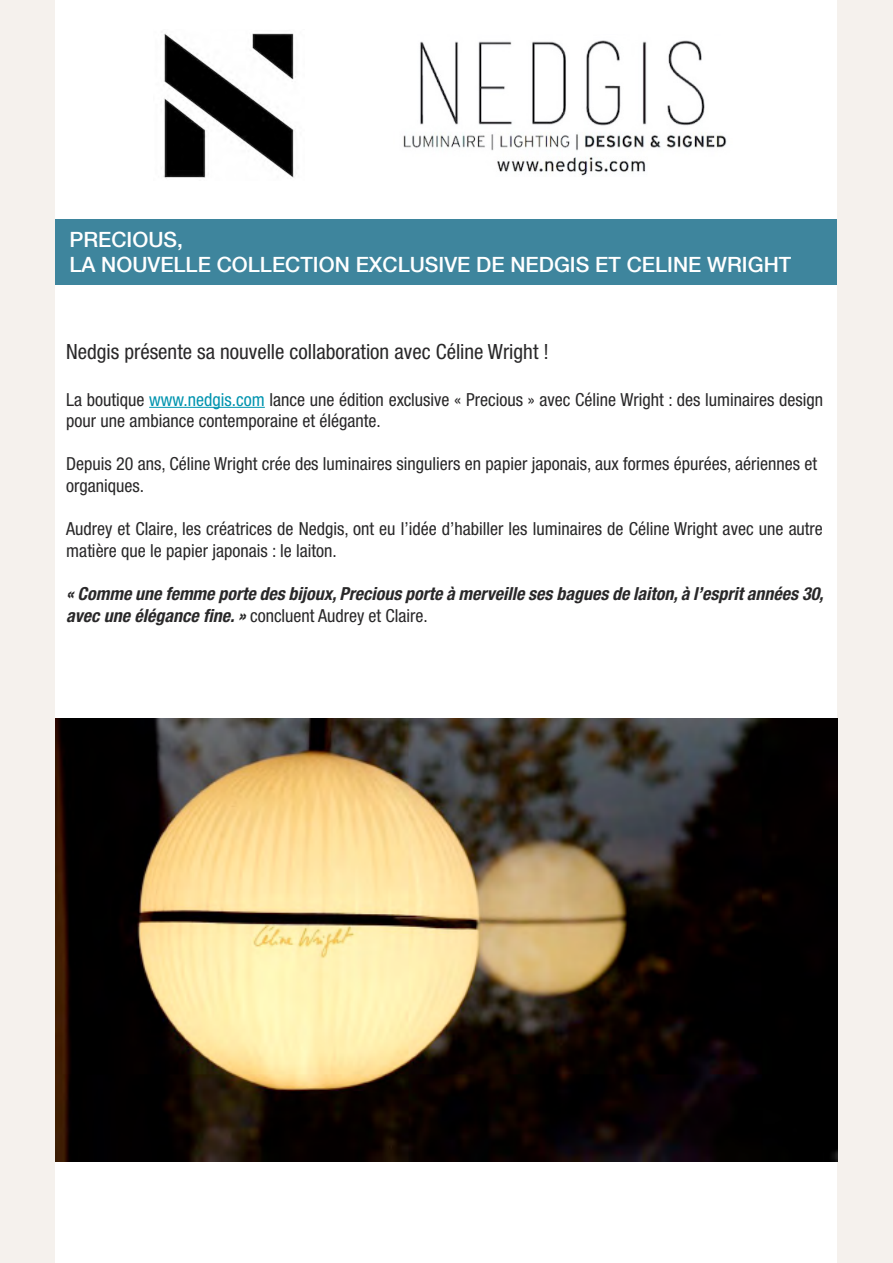
<style>
.page{position:relative;width:893px;height:1263px;background:#fff}
.page>*{position:absolute;margin:0;border:0;box-sizing:border-box;transform-origin:0 0}
.t1{font:500 21px/25.2px "Helvetica Neue";color:#fff}
.t2{font:condensed 21px "Helvetica Neue LT Std";color:#292829}
.t3{font:condensed 18px/21.6px "Helvetica Neue LT Std";color:#292829}
.t4{font:italic 700 condensed 18px/21.6px "Helvetica Neue LT Std";color:#292829}
.s1{color:#0094af}
.s2{font-weight:400;font-style:normal}
</style>
<div class="page">
<div style="left:838px;top:0;width:55px;height:1263px;background:#f5f1ed"></div>
<div style="left:54px;top:220px;width:783px;height:65px;background:#3e859d"></div>
<img style="left:163px;top:33px;width:131px;height:146px">
<hr style="left:149px;top:407px;width:116px;height:1px;background:#0094af">
<img style="left:403px;top:40px;width:324px;height:136px">
<div style="left:0;top:0;width:54px;height:1263px;background:#f5f1ed"></div>
<img style="left:55px;top:719px;width:782px;height:442px">
<p class="t1" style="left:69px;top:226px;width:723px">PRECIOUS,<br>LA NOUVELLE COLLECTION EXCLUSIVE DE NEDGIS ET CELINE WRIGHT</p>
<p class="t2" style="left:66px;top:339px;width:484px">Nedgis présente sa nouvelle collaboration avec Céline Wright !</p>
<p class="t3" style="left:66px;top:388px;width:758px">La boutique <span class="s1">www.nedgis.com</span> lance une édition exclusive « Precious » avec Céline Wright : des luminaires design pour une ambiance contemporaine et élégante.</p>
<p class="t3" style="left:66px;top:453px;width:752px">Depuis 20 ans, Céline Wright crée des luminaires singuliers en papier japonais, aux formes épurées, aériennes et organiques.</p>
<p class="t3" style="left:66px;top:518px;width:758px">Audrey et Claire, les créatrices de Nedgis, ont eu l’idée d’habiller les luminaires de Céline Wright avec une autre matière que le papier japonais : le laiton.</p>
<p class="t4" style="left:66px;top:583px;width:759px">« Comme une femme porte des bijoux, Precious porte à merveille ses bagues de laiton, à l’esprit années 30, avec une élégance fine. » <span class="s2">concluent Audrey et Claire.</span></p>
</div>
